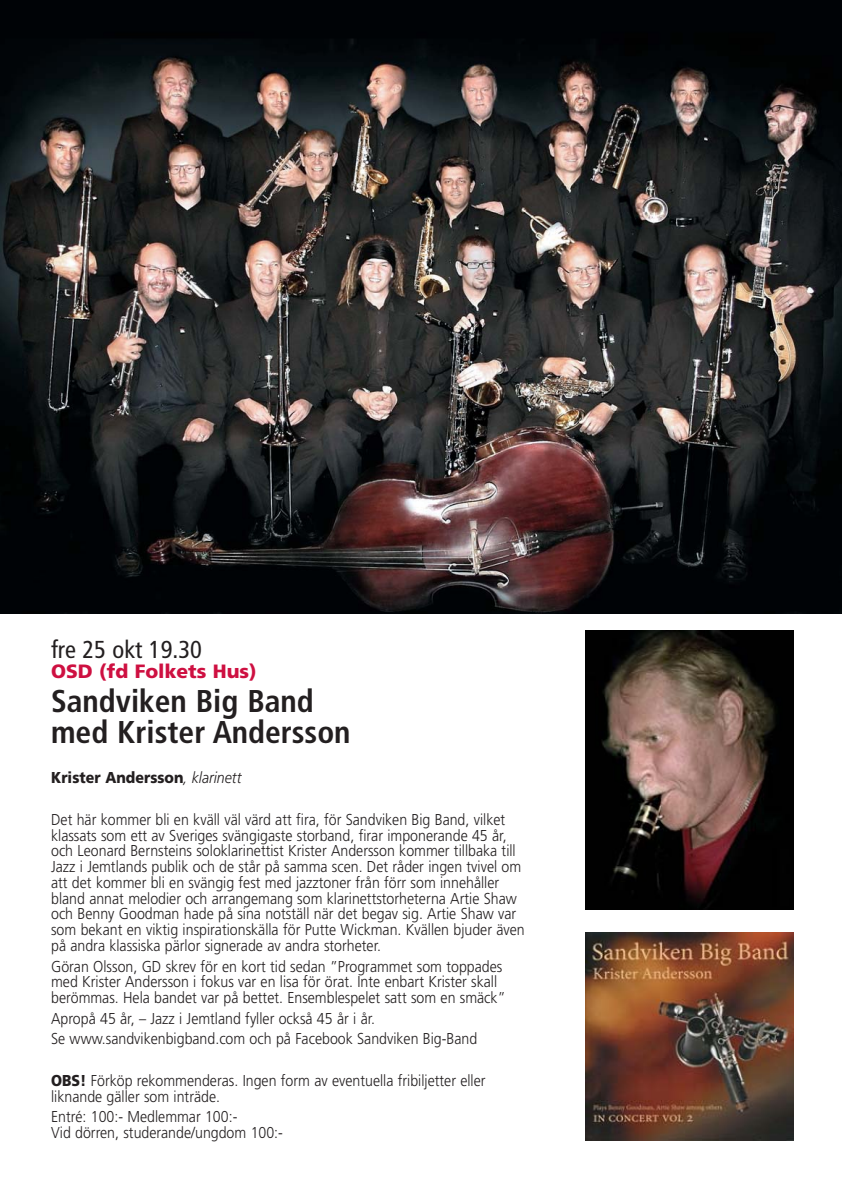
<style>
.page{position:relative;width:842px;height:1190px;background:#fff}
.page>*{position:absolute;margin:0;border:0;box-sizing:border-box;transform-origin:0 0}
.t1{font:700 condensed 31.5px/31.5px "Frutiger";color:#231f20}
.t2{font:condensed 24.5px "Frutiger";color:#231f20}
.t3{font:900 19.25px "Frutiger";color:#ce1041}
.t4{font:300 15.75px/15.8px "Frutiger";color:#231f20;scale:.9 1}
.t5{font:900 15.75px "Frutiger";color:#231f20;scale:.9 1}
.s1{font-weight:300;font-style:italic}
.s2{font-weight:900}
</style>
<div class="page">
<img style="left:585px;top:630px;width:209px;height:279px">
<img style="left:585px;top:933px;width:208px;height:208px">
<img style="left:0;top:0;width:842px;height:613px">
<h2 class="t2" style="left:51px;top:639px;width:152px">fre 25 okt 19.30</h2>
<p class="t3" style="left:51px;top:664px;width:207px">OSD (fd Folkets Hus)</p>
<h1 class="t1" style="left:51px;top:687px;width:301px">Sandviken Big Band med Krister Andersson</h1>
<p class="t5" style="left:51px;top:772px;width:213px">Krister Andersson<span class="s1">, klarinett</span></p>
<p class="t4" style="left:51px;top:813px;width:528px">Det här kommer bli en kväll väl värd att fira, för Sandviken Big Band, vilket klassats som ett av Sveriges svängigaste storband, firar imponerande 45 år, och Leonard Bernsteins soloklarinettist Krister Andersson kommer tillbaka till Jazz i Jemtlands publik och de står på samma scen. Det råder ingen tvivel om att det kommer bli en svängig fest med jazztoner från förr som innehåller bland annat melodier och arrangemang som klarinettstorheterna Artie Shaw och Benny Goodman hade på sina notställ när det begav sig. Artie Shaw var som bekant en viktig inspirationskälla för Putte Wickman. Kvällen bjuder även på andra klassiska pärlor signerade av andra storheter.</p>
<p class="t4" style="left:51px;top:959px;width:506px">Göran Olsson, GD skrev för en kort tid sedan ”Programmet som toppades med Krister Andersson i fokus var en lisa för örat. Inte enbart Krister skall berömmas. Hela bandet var på bettet. Ensemblespelet satt som en smäck”</p>
<p class="t4" style="left:51px;top:1009px;width:475px;line-height:20.7px">Apropå 45 år, – Jazz i Jemtland fyller också 45 år i år.<br>Se www.sandvikenbigband.com och på Facebook Sandviken Big-Band</p>
<p class="t4" style="left:51px;top:1074px;width:484px"><span class="s2">OBS!</span> Förköp rekommenderas. Ingen form av eventuella fribiljetter eller liknande gäller som inträde.</p>
<p class="t4" style="left:51px;top:1110px;width:259px">Entré: 100:- Medlemmar 100:-<br>Vid dörren, studerande/ungdom 100:-</p>
</div>
